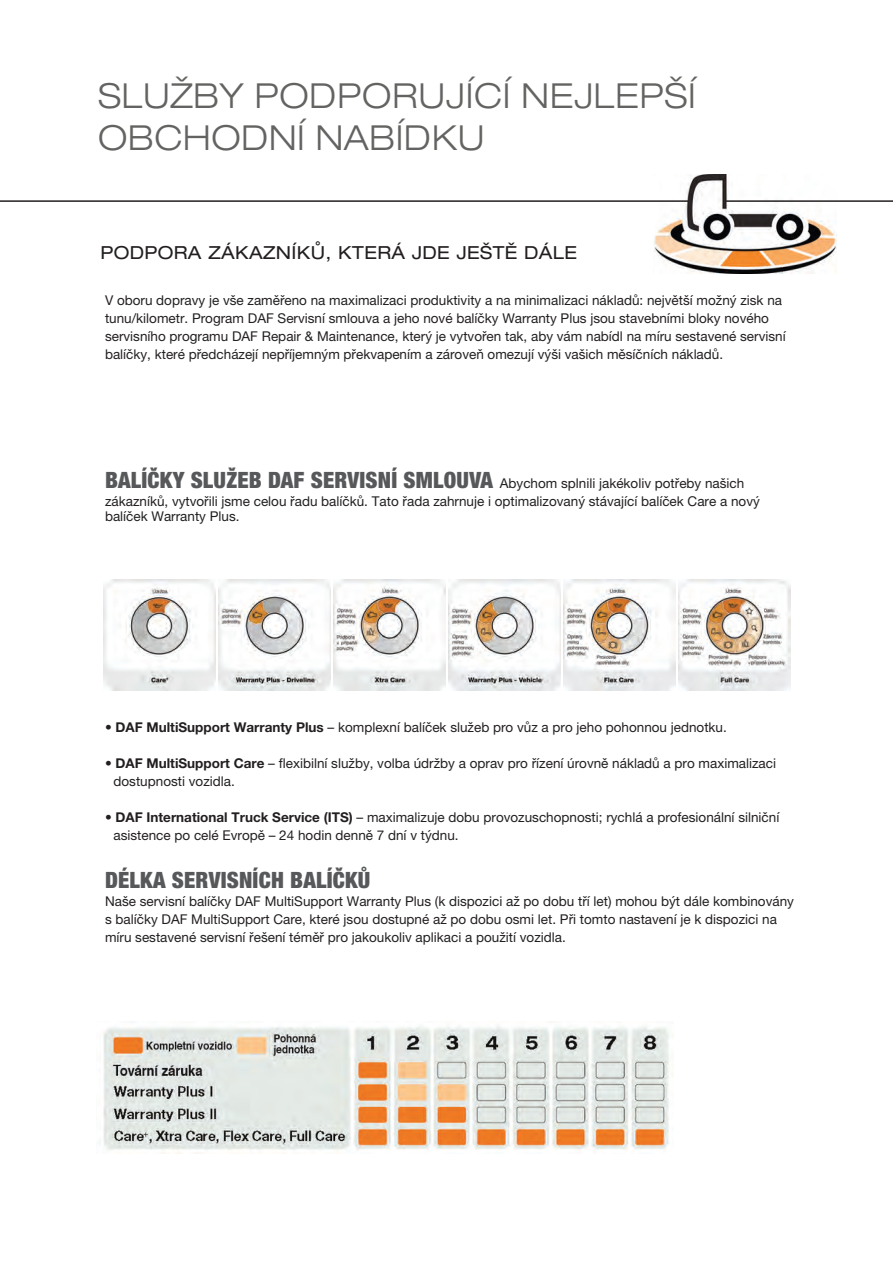
<style>
.page{position:relative;width:893px;height:1262px;background:#fff}
.page>*{position:absolute;margin:0;border:0;box-sizing:border-box;transform-origin:0 0}
.t1{font:300 expanded 34.5px/42px "Helvetica Neue LT Pro";letter-spacing:.02em;color:#636461}
.t2{font:900 condensed 22.5px "Helvetica Neue LT Pro";letter-spacing:.01em;color:#57585a}
.t3{font:expanded 18px "Helvetica Neue LT Pro";letter-spacing:.02em;color:#231f20}
.t4{font:13.5px/18px "Helvetica Neue LT Pro";color:#231f20}
.s1{font-weight:900;font-stretch:condensed;font-size:22.5px;color:#57585a}
.s2{font-weight:700}
</style>
<div class="page">
<img style="left:103px;top:580px;width:113px;height:110px">
<img style="left:564px;top:580px;width:112px;height:110px">
<img style="left:679px;top:580px;width:112px;height:110px">
<img style="left:219px;top:580px;width:112px;height:110px">
<img style="left:448px;top:580px;width:113px;height:110px">
<img style="left:334px;top:580px;width:112px;height:110px">
<img style="left:654px;top:175px;width:183px;height:98px">
<hr style="left:0;top:200px;width:688px;height:2px;background:#231f20">
<hr style="left:726px;top:200px;width:167px;height:2px;background:#231f20">
<img style="left:103px;top:1021px;width:571px;height:132px">
<p class="t1" style="left:98px;top:78px;width:599px">SLUŽBY PODPORUJÍCÍ NEJLEPŠÍ<br>OBCHODNÍ NABÍDKU</p>
<p class="t3" style="left:100px;top:246px;width:478px">PODPORA ZÁKAZNÍKŮ, KTERÁ JDE JEŠTĚ DÁLE</p>
<p class="t4" style="left:105px;top:293px;width:682px">V oboru dopravy je vše zaměřeno na maximalizaci produktivity a na minimalizaci nákladů: největší možný zisk na tunu/kilometr. Program DAF Servisní smlouva a jeho nové balíčky Warranty Plus jsou stavebními bloky nového servisního programu DAF Repair &amp; Maintenance, který je vytvořen tak, aby vám nabídl na míru sestavené servisní balíčky, které předcházejí nepříjemným překvapením a zároveň omezují výši vašich měsíčních nákladů.</p>
<p class="t4" style="left:105px;top:476px;width:656px"><span class="s1">BALÍČKY SLUŽEB DAF SERVISNÍ SMLOUVA</span> Abychom splnili jakékoliv potřeby našich zákazníků, vytvořili jsme celou řadu balíčků. Tato řada zahrnuje i optimalizovaný stávající balíček Care a nový</p>
<p class="t4" style="left:105px;top:509px;width:136px">balíček Warranty Plus.</p>
<p class="t4" style="left:105px;top:719px;width:623px">• <span class="s2">DAF MultiSupport Warranty Plus</span> – komplexní balíček služeb pro vůz a pro jeho pohonnou jednotku.</p>
<p class="t4" style="left:114px;top:755px;width:664px;text-indent:-9px">• <span class="s2">DAF MultiSupport Care</span> – flexibilní služby, volba údržby a oprav pro řízení úrovně nákladů a pro maximalizaci dostupnosti vozidla.</p>
<p class="t4" style="left:114px;top:809px;width:667px;text-indent:-9px">• <span class="s2">DAF International Truck Service (ITS)</span> – maximalizuje dobu provozuschopnosti; rychlá a profesionální silniční asistence po celé Evropě – 24 hodin denně 7 dní v týdnu.</p>
<p class="t2" style="left:105px;top:872px;width:267px">DÉLKA SERVISNÍCH BALÍČKŮ</p>
<p class="t4" style="left:105px;top:893px;width:690px">Naše servisní balíčky DAF MultiSupport Warranty Plus (k dispozici až po dobu tří let) mohou být dále kombinovány s balíčky DAF MultiSupport Care, které jsou dostupné až po dobu osmi let. Při tomto nastavení je k dispozici na míru sestavené servisní řešení téměř pro jakoukoliv aplikaci a použití vozidla.</p>
</div>
